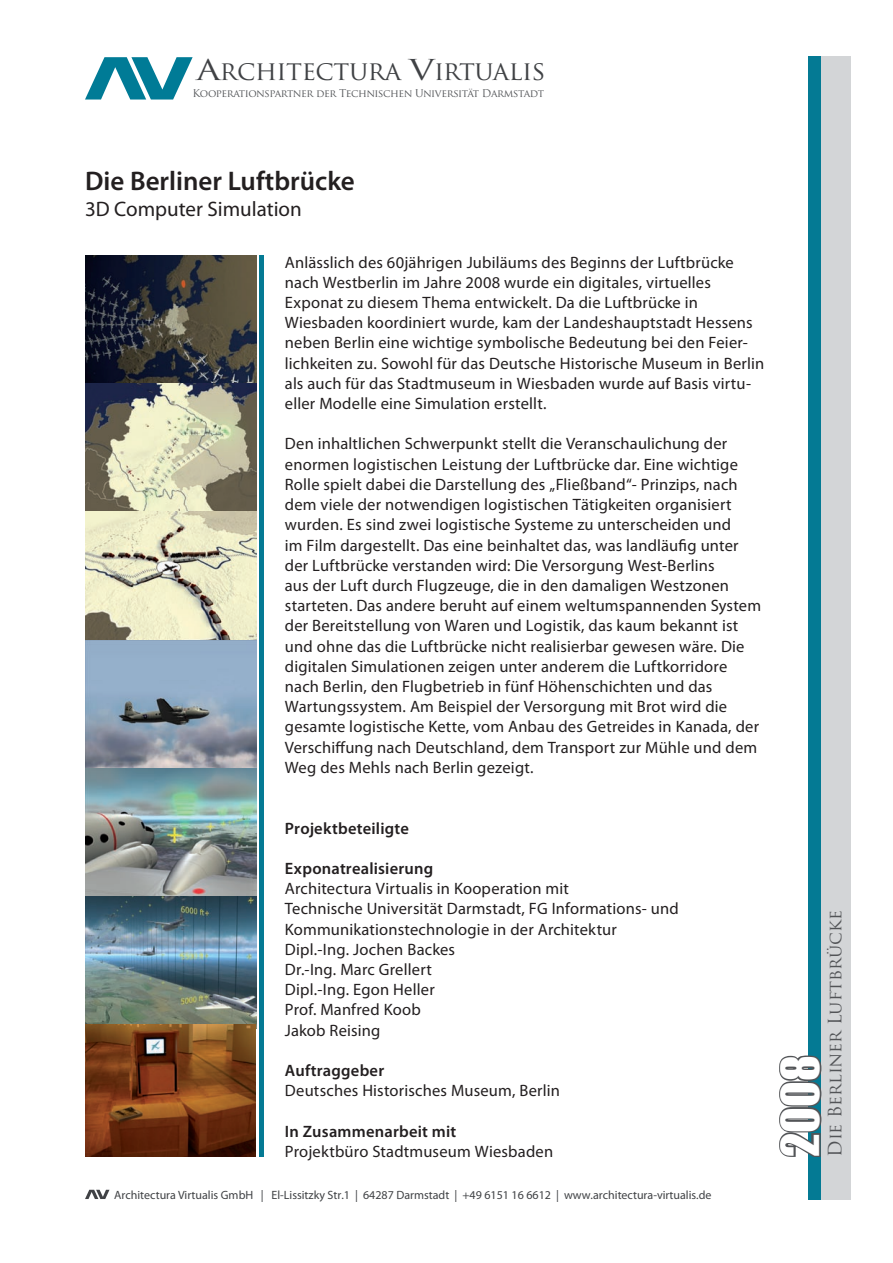
<style>
.page{position:relative;width:893px;height:1263px;background:#fff}
.page>*{position:absolute;margin:0;border:0;box-sizing:border-box;transform-origin:0 0}
.t1{font:48px "Impact";color:#fff}
.t2{font:600 27px "Myriad Pro";color:#231f20}
.t3{font:26.1px "Trajan Pro";letter-spacing:-.015em;color:#404245}
.t4{font:21px "Myriad Pro";color:#231f20}
.t5{font:18px "Trajan Pro";color:#525457}
.t6{font:16.5px/20.2px "Myriad Pro";letter-spacing:.01em;color:#231f20}
.t7{font:600 16.5px "Myriad Pro";letter-spacing:.01em;color:#231f20}
.t8{font:12px "Myriad Pro";color:#404245}
.t9{font:10.35px "Trajan Pro";letter-spacing:-.035em;color:#525457}
.s1{font-size:28.05px}
</style>
<div class="page">
<div style="left:259px;top:255px;width:5px;height:902px;background:#047a94"></div>
<div style="left:808px;top:57px;width:13px;height:1143px;background:#047a94"></div>
<div style="left:821px;top:57px;width:29px;height:1143px;background:#d3d5d7"></div>
<svg style="left:85px;top:57px;width:108px;height:43px"></svg>
<svg style="left:85px;top:1190px;width:24px;height:9px"></svg>
<svg style="left:779px;top:1055px;width:43px;height:102px"></svg>
<img style="left:85px;top:255px;width:171px;height:128px">
<img style="left:85px;top:383px;width:171px;height:129px">
<img style="left:85px;top:512px;width:171px;height:128px">
<img style="left:85px;top:640px;width:171px;height:128px">
<img style="left:85px;top:768px;width:171px;height:128px">
<img style="left:85px;top:896px;width:171px;height:132px">
<img style="left:85px;top:1025px;width:170px;height:132px">
<h3 class="t3" style="left:196px;top:54px;width:351px"><span class="s1">A</span>rchitectura <span class="s1">V</span>irtualis</h3>
<p class="t9" style="left:192px;top:86px;width:353px">Kooperationspartner der Technischen Universität Darmstadt</p>
<h2 class="t2" style="left:85px;top:164px;width:271px">Die Berliner Luftbrücke</h2>
<p class="t4" style="left:85px;top:196px;width:218px">3D Computer Simulation</p>
<p class="t6" style="left:285px;top:252px;width:481px">Anlässlich des 60jährigen Jubiläums des Beginns der Luftbrücke nach Westberlin im Jahre 2008 wurde ein digitales, virtuelles Exponat zu diesem Thema entwickelt. Da die Luftbrücke in Wiesbaden koordiniert wurde, kam der Landeshauptstadt Hessens neben Berlin eine wichtige symbolische Bedeutung bei den Feier&shy;lichkeiten zu. Sowohl für das Deutsche Historische Museum in Berlin als auch für das Stadtmuseum in Wiesbaden wurde auf Basis virtu&shy;eller Modelle eine Simulation erstellt.</p>
<p class="t6" style="left:285px;top:433px;width:478px">Den inhaltlichen Schwerpunkt stellt die Veranschaulichung der enormen logistischen Leistung der Luftbrücke dar. Eine wichtige Rolle spielt dabei die Darstellung des „Fließband“- Prinzips, nach dem viele der notwendigen logistischen Tätigkeiten organisiert wurden. Es sind zwei logistische Systeme zu unterscheiden und<br>im Film dargestellt. Das eine beinhaltet das, was landläufig unter der Luftbrücke verstanden wird: Die Versorgung West-Berlins<br>aus der Luft durch Flugzeuge, die in den damaligen Westzonen starteten. Das andere beruht auf einem weltumspannenden System der Bereitstellung von Waren und Logistik, das kaum bekannt ist und ohne das die Luftbrücke nicht realisierbar gewesen wäre. Die digitalen Simulationen zeigen unter anderem die Luftkorridore nach Berlin, den Flugbetrieb in fünf Höhenschichten und das Wartungssystem. Am Beispiel der Versorgung mit Brot wird die gesamte logistische Kette, vom Anbau des Getreides in Kanada, der Verschiffung nach Deutschland, dem Transport zur Mühle und dem Weg des Mehls nach Berlin gezeigt.</p>
<p class="t7" style="left:285px;top:817px;width:125px">Projektbeteiligte</p>
<p class="t7" style="left:285px;top:858px;width:150px">Exponatrealisierung</p>
<p class="t6" style="left:285px;top:878px;width:395px">Architectura Virtualis in Kooperation mit<br>Technische Universität Darmstadt, FG Informations- und<br>Kommunikationstechnologie in der Architektur<br>Dipl.-Ing. Jochen Backes<br>Dr.-Ing. Marc Grellert<br>Dipl.-Ing. Egon Heller<br>Prof. Manfred Koob<br>Jakob Reising</p>
<p class="t7" style="left:285px;top:1060px;width:101px">Auftraggeber</p>
<p class="t6" style="left:285px;top:1080px;width:277px">Deutsches Historisches Museum, Berlin</p>
<p class="t7" style="left:285px;top:1121px;width:173px">In Zusammenarbeit mit</p>
<p class="t6" style="left:285px;top:1141px;width:270px">Projektbüro Stadtmuseum Wiesbaden</p>
<p class="t8" style="left:114px;top:1187px;width:599px">Architectura Virtualis GmbH | El-Lissitzky Str.1 | 64287 Darmstadt | +49 6151 16 6612 | www.architectura-virtualis.de</p>
<p class="t5" style="left:824px;top:1157px;width:248px;rotate:-90deg">Die Berliner Luftbrücke</p>
<h1 class="t1" style="left:763px;top:1157px;width:103px;rotate:-90deg">2008</h1>
</div>
